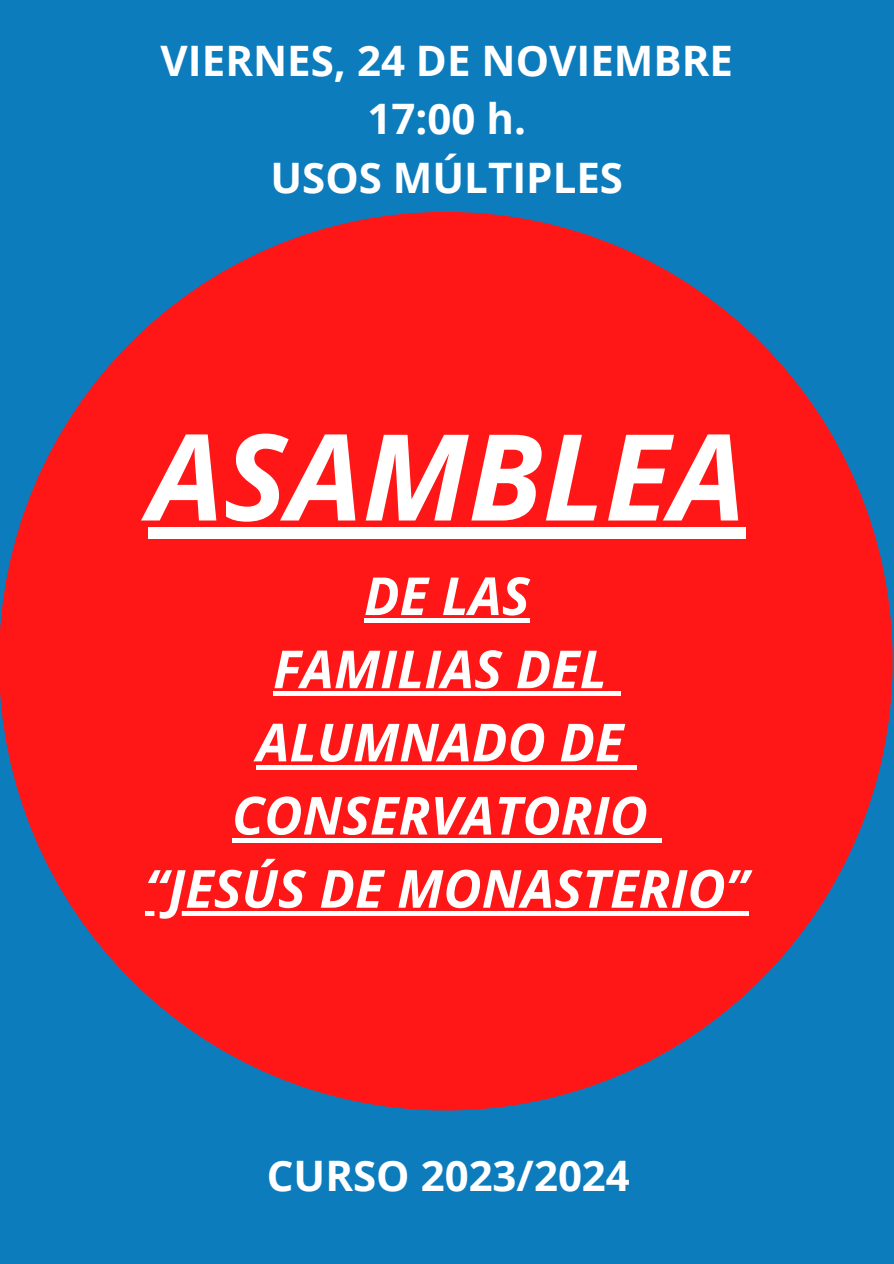
<style>
.page{position:relative;width:894px;height:1264px;background:#fff}
.page>*{position:absolute;margin:0;border:0;box-sizing:border-box;transform-origin:0 0}
.t1{font:italic 700 120px "Open Sans";color:#fff}
.t2{font:italic 700 52.5px "Open Sans";color:#fff}
.t3{font:700 42px "Open Sans";color:#fff}
</style>
<div class="page">
<div style="left:0;top:0;width:893px;height:1263px;background:#0d7cbd"></div>
<div style="left:0;top:212px;width:892px;height:898px;background:#ff1616;border-radius:50%"></div>
<div style="left:148px;top:527px;width:597px;height:11px;background:#fff"></div>
<div style="left:364px;top:618px;width:165px;height:5px;background:#fff"></div>
<div style="left:273px;top:691px;width:333px;height:5px;background:#fff"></div>
<div style="left:606px;top:691px;width:14px;height:5px;background:#fff"></div>
<div style="left:256px;top:764px;width:367px;height:5px;background:#fff"></div>
<div style="left:623px;top:764px;width:14px;height:5px;background:#fff"></div>
<hr style="left:232px;top:838px;width:415px;height:4px;background:#fff">
<hr style="left:647px;top:838px;width:14px;height:4px;background:#fff">
<hr style="left:145px;top:911px;width:603px;height:4px;background:#fff">
<p class="t3" style="left:160px;top:31px;width:574px">VIERNES, 24 DE NOVIEMBRE</p>
<p class="t3" style="left:367px;top:89px;width:160px">17:00 h.</p>
<p class="t3" style="left:270px;top:148px;width:354px">USOS MÚLTIPLES</p>
<p class="t1" style="left:148px;top:392px;width:598px">ASAMBLEA</p>
<p class="t2" style="left:364px;top:559px;width:167px">DE LAS</p>
<p class="t2" style="left:273px;top:632px;width:335px">FAMILIAS DEL</p>
<p class="t2" style="left:256px;top:705px;width:368px">ALUMNADO DE</p>
<p class="t2" style="left:232px;top:778px;width:417px">CONSERVATORIO</p>
<p class="t2" style="left:145px;top:851px;width:604px">“JESÚS DE MONASTERIO”</p>
<p class="t3" style="left:267px;top:1146px;width:364px">CURSO 2023/2024</p>
</div>
